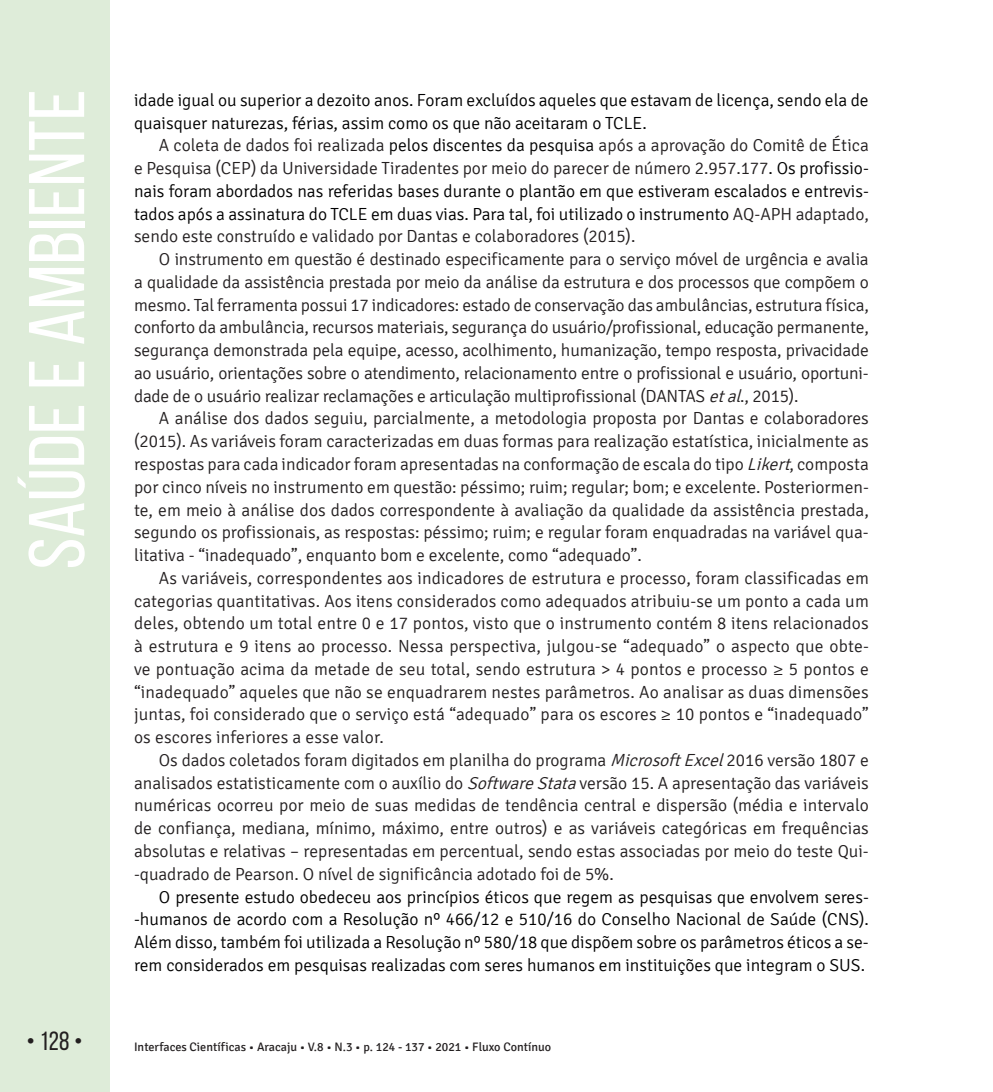
<style>
.page{position:relative;width:993px;height:1092px;background:#fff}
.page>*{position:absolute;margin:0;border:0;box-sizing:border-box;transform-origin:0 0}
.t1{font:78.75px "Bebas Neue";color:#fff;scale:1.09 1}
.t2{font:26.25px "Bebas Neue";color:#231f20}
.t3{font:300 17.5px/22.8px "Signika";color:#231f20;text-align:justify}
.t4{font:300 17.5px/22.8px "Signika";color:#000001}
.t5{font:12.25px "Signika";color:#231f20}
.s1{color:#000001}
.s2{font-style:italic}
.s3{font-family:"Myriad Pro";font-weight:400}
</style>
<div class="page">
<div style="left:0;top:0;width:109px;height:1091px;background:#deecd9"></div>
<h1 class="t1" style="left:14px;top:569px;width:442px;rotate:-90deg">Saúde e Ambiente</h1>
<p class="t4" style="left:134px;top:89px;width:736px">idade igual ou superior a dezoito anos. Foram excluídos aqueles que estavam de licença, sendo ela de quaisquer naturezas, férias, assim como os que não aceitaram o TCLE.</p>
<p class="t3" style="left:134px;top:134px;width:736px;text-indent:25px">A coleta de dados foi realizada <span class="s1">pelos discentes da pesquisa</span> após a aprovação do Comitê de Ética e Pesquisa (CEP) da Universidade Tiradentes por meio do parecer de número 2.957.177<span class="s1">. Os profissio&shy;nais foram abordados nas referidas bases durante o plantão em que estiveram escalados e entrevis&shy;tados após a assinatura do TCLE em duas vias. Para tal, foi utilizado o instrumento</span> AQ-APH adaptado, sendo este construído e validado por Dantas e colaboradores (2015).</p>
<p class="t3" style="left:134px;top:248px;width:736px;text-indent:25px">O instrumento em questão é destinado especificamente para o serviço móvel de urgência e avalia a qualidade da assistência prestada por meio da análise da estrutura e dos processos que compõem o mesmo. Tal ferramenta possui 17 indicadores: estado de conservação das ambulâncias, estrutura física, conforto da ambulância, recursos materiais, segurança do usuário/profissional, educação permanente, segurança demonstrada pela equipe, acesso, acolhimento, humanização, tempo resposta, privacidade ao usuário, orientações sobre o atendimento, relacionamento entre o profissional e usuário, oportuni&shy;dade de o usuário realizar reclamações e articulação multiprofissional (DANTAS <span class="s2">etal</span>., 2015).</p>
<p class="t3" style="left:134px;top:407px;width:736px;text-indent:25px">A análise dos dados seguiu, parcialmente, a metodologia proposta por Dantas e colaboradores (2015). As variáveis foram caracterizadas em duas formas para realização estatística, inicialmente as respostas para cada indicador foram apresentadas na conformação de escala do tipo <span class="s2">Likert</span>, composta por cinco níveis no instrumento em questão: péssimo; ruim; regular; bom; e excelente. Posteriormen&shy;te, em meio à análise dos dados correspondente à avaliação da qualidade da assistência prestada, segundo os profissionais, as respostas: péssimo; ruim; e regular foram enquadradas na variável qua&shy;litativa - “inadequado”, enquanto bom e excelente, como “adequado”.</p>
<p class="t3" style="left:134px;top:567px;width:736px;text-indent:25px">As variáveis, correspondentes aos indicadores de estrutura e processo, foram classificadas em categorias quantitativas. Aos itens considerados como adequados atribuiu-se um ponto a cada um deles, obtendo um total entre 0 e 17 pontos, visto que o instrumento contém 8 itens relacionados à estrutura e 9 itens ao processo. Nessa perspectiva, julgou-se “adequado” o aspecto que obte&shy;ve pontuação acima da metade de seu total, sendo estrutura &gt; 4 pontos e processo <span class="s3">≥</span> 5 pontos e “inadequado” aqueles que não se enquadrarem nestes parâmetros. Ao analisar as duas dimensões juntas, foi considerado que o serviço está “adequado” para os escores <span class="s3">≥</span> 10 pontos e “inadequado” os escores inferiores a esse valor.</p>
<p class="t3" style="left:134px;top:749px;width:736px;text-indent:25px">Os dados coletados foram digitados em planilha do programa <span class="s2">MicrosoftExcel</span>2016 versão 1807 e analisados estatisticamente com o auxílio do <span class="s2">SoftwareStata</span>versão 15. A apresentação das variáveis numéricas ocorreu por meio de suas medidas de tendência central e dispersão (média e intervalo de confiança, mediana, mínimo, máximo, entre outros) e as variáveis categóricas em frequências absolutas e relativas – representadas em percentual, sendo estas associadas por meio do teste Qui--quadrado de Pearson. O nível de significância adotado foi de 5%.</p>
<p class="t4" style="left:134px;top:885px;width:736px;text-align:justify;text-indent:25px">O presente estudo obedeceu aos princípios éticos que regem as pesquisas que envolvem seres--humanos de acordo com a Resolução nº 466/12 e 510/16 do Conselho Nacional de Saúde (CNS).<br>Além disso, também foi utilizada a Resolução nº 580/18 que dispõem sobre os parâmetros éticos a se&shy;rem considerados em pesquisas realizadas com seres humanos em instituições que integram o SUS.</p>
<h2 class="t2" style="left:26px;top:1026px;width:58px">• 128 •</h2>
<p class="t5" style="left:134px;top:1040px;width:418px">Interfaces Científicas • Aracaju • V.8 • N.3 • p. 124 - 137 • 2021 • Fluxo Contínuo</p>
</div>
